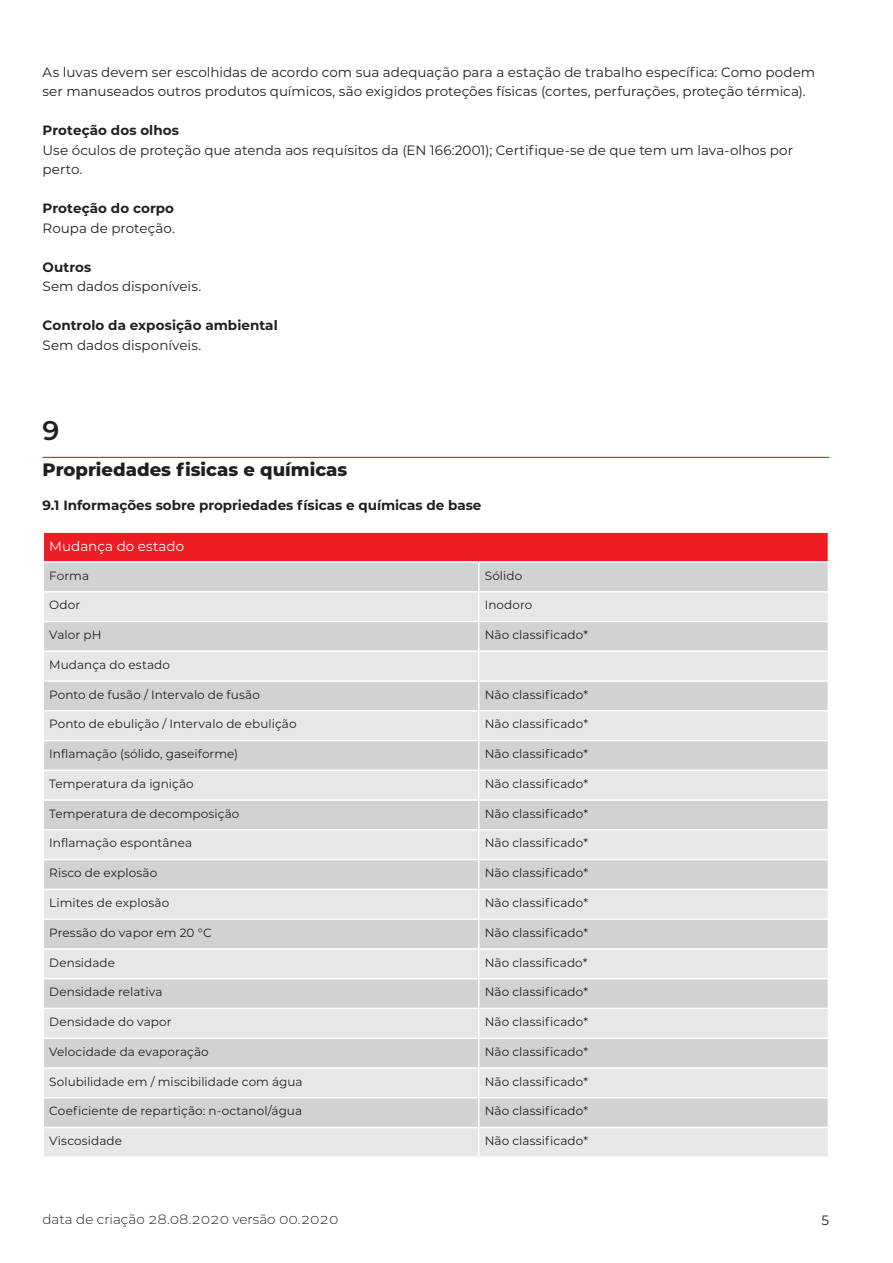
<style>
.page{position:relative;width:893px;height:1263px;background:#fff}
.page>*{position:absolute;margin:0;border:0;box-sizing:border-box;transform-origin:0 0}
.t1{font:600 27px "Montserrat";color:#231f20}
.SUBTÍTULOS{font:800 18px "Montserrat";color:#231f20}
.t2{font:13.5px/19.5px "Montserrat";color:#231f20}
._1{font:700 13.5px "Montserrat";color:#231f20}
.t3{font:300 13.5px "Montserrat";color:#231f20}
.t4{font:13.5px "Montserrat";letter-spacing:.005em;color:#fff}
.t5{font:12px "Montserrat";letter-spacing:.005em;color:#231f20}
</style>
<div class="page">
<hr style="left:43px;top:457px;width:786px;height:1px;background:#d1232a">
<div style="left:43px;top:532px;width:785px;height:30px;background:#ee1d23"></div>
<div style="left:44px;top:563px;width:784px;height:28px;background:#d1d2d4"></div>
<svg style="left:44px;top:592px;width:784px;height:564px;background:#dcdddf"></svg>
<hr style="left:43px;top:531px;width:436px;height:2px;background:#fff">
<hr style="left:479px;top:531px;width:350px;height:2px;background:#fff">
<hr style="left:43px;top:561px;width:436px;height:2px;background:#fff">
<hr style="left:479px;top:561px;width:350px;height:2px;background:#fff">
<hr style="left:43px;top:621px;width:436px;height:1px;background:#fff">
<hr style="left:479px;top:621px;width:350px;height:1px;background:#fff">
<hr style="left:43px;top:650px;width:436px;height:2px;background:#fff">
<hr style="left:479px;top:650px;width:350px;height:2px;background:#fff">
<hr style="left:43px;top:680px;width:436px;height:2px;background:#fff">
<hr style="left:479px;top:680px;width:350px;height:2px;background:#fff">
<hr style="left:43px;top:710px;width:436px;height:1px;background:#fff">
<hr style="left:479px;top:710px;width:350px;height:1px;background:#fff">
<hr style="left:43px;top:740px;width:436px;height:1px;background:#fff">
<hr style="left:479px;top:740px;width:350px;height:1px;background:#fff">
<hr style="left:43px;top:769px;width:436px;height:2px;background:#fff">
<hr style="left:479px;top:769px;width:350px;height:2px;background:#fff">
<hr style="left:43px;top:799px;width:436px;height:2px;background:#fff">
<hr style="left:479px;top:799px;width:350px;height:2px;background:#fff">
<hr style="left:43px;top:829px;width:436px;height:1px;background:#fff">
<hr style="left:479px;top:829px;width:350px;height:1px;background:#fff">
<hr style="left:43px;top:859px;width:436px;height:1px;background:#fff">
<hr style="left:479px;top:859px;width:350px;height:1px;background:#fff">
<hr style="left:43px;top:889px;width:436px;height:1px;background:#fff">
<hr style="left:479px;top:889px;width:350px;height:1px;background:#fff">
<hr style="left:43px;top:918px;width:436px;height:2px;background:#fff">
<hr style="left:479px;top:918px;width:350px;height:2px;background:#fff">
<hr style="left:43px;top:948px;width:436px;height:2px;background:#fff">
<hr style="left:479px;top:948px;width:350px;height:2px;background:#fff">
<hr style="left:43px;top:978px;width:436px;height:1px;background:#fff">
<hr style="left:479px;top:978px;width:350px;height:1px;background:#fff">
<hr style="left:43px;top:1008px;width:436px;height:1px;background:#fff">
<hr style="left:479px;top:1008px;width:350px;height:1px;background:#fff">
<hr style="left:43px;top:1037px;width:436px;height:2px;background:#fff">
<hr style="left:479px;top:1037px;width:350px;height:2px;background:#fff">
<hr style="left:43px;top:1067px;width:436px;height:2px;background:#fff">
<hr style="left:479px;top:1067px;width:350px;height:2px;background:#fff">
<hr style="left:43px;top:1097px;width:436px;height:1px;background:#fff">
<hr style="left:479px;top:1097px;width:350px;height:1px;background:#fff">
<hr style="left:43px;top:1127px;width:436px;height:1px;background:#fff">
<svg style="left:43px;top:533px;width:1px;height:29px"></svg>
<hr style="left:479px;top:1127px;width:350px;height:1px;background:#fff">
<svg style="left:478px;top:563px;width:1px;height:593px"></svg>
<p class="t2" style="left:43px;top:62px;width:774px">As luvas devem ser escolhidas de acordo com sua adequação para a estação de trabalho específica: Como podem</p>
<p class="t2" style="left:43px;top:81px;width:765px">ser manuseados outros produtos químicos, são exigidos proteções físicas (cortes, perfurações, proteção térmica).</p>
<p class="_1" style="left:43px;top:121px;width:138px">Proteção dos olhos</p>
<p class="t2" style="left:43px;top:140px;width:752px">Use óculos de proteção que atenda aos requísitos da (EN 166:2001); Certifique-se de que tem um lava-olhos por perto.</p>
<p class="_1" style="left:43px;top:199px;width:133px">Proteção do corpo</p>
<p class="t2" style="left:43px;top:218px;width:134px">Roupa de proteção.</p>
<p class="_1" style="left:43px;top:257px;width:50px">Outros</p>
<p class="t2" style="left:43px;top:276px;width:160px">Sem dados disponíveis.</p>
<p class="_1" style="left:43px;top:316px;width:237px">Controlo da exposição ambiental</p>
<p class="t2" style="left:43px;top:335px;width:160px">Sem dados disponíveis.</p>
<p class="t1" style="left:43px;top:411px;width:18px">9</p>
<p class="SUBTÍTULOS" style="left:43px;top:456px;width:306px">Propriedades fisicas e químicas</p>
<p class="_1" style="left:43px;top:496px;width:440px">9.1 Informações sobre propriedades físicas e químicas de base</p>
<p class="t4" style="left:49px;top:537px;width:137px">Mudança do estado</p>
<p class="t5" style="left:49px;top:567px;width:41px">Forma</p>
<p class="t5" style="left:485px;top:567px;width:39px">Sólido</p>
<p class="t5" style="left:49px;top:597px;width:32px">Odor</p>
<p class="t5" style="left:485px;top:597px;width:49px">Inodoro</p>
<p class="t5" style="left:49px;top:627px;width:54px">Valor pH</p>
<p class="t5" style="left:485px;top:627px;width:105px">Não classificado*</p>
<p class="t5" style="left:49px;top:656px;width:122px">Mudança do estado</p>
<p class="t5" style="left:49px;top:686px;width:212px">Ponto de fusão / Intervalo de fusão</p>
<p class="t5" style="left:485px;top:686px;width:105px">Não classificado*</p>
<p class="t5" style="left:49px;top:716px;width:249px">Ponto de ebulição / Intervalo de ebulição</p>
<p class="t5" style="left:485px;top:716px;width:105px">Não classificado*</p>
<p class="t5" style="left:49px;top:746px;width:190px">Inflamação (sólido, gaseiforme)</p>
<p class="t5" style="left:485px;top:746px;width:105px">Não classificado*</p>
<p class="t5" style="left:49px;top:775px;width:146px">Temperatura da ignição</p>
<p class="t5" style="left:485px;top:775px;width:105px">Não classificado*</p>
<p class="t5" style="left:49px;top:805px;width:192px">Temperatura de decomposição</p>
<p class="t5" style="left:485px;top:805px;width:105px">Não classificado*</p>
<p class="t5" style="left:49px;top:835px;width:144px">Inflamação espontânea</p>
<p class="t5" style="left:485px;top:835px;width:105px">Não classificado*</p>
<p class="t5" style="left:49px;top:865px;width:110px">Risco de explosão</p>
<p class="t5" style="left:485px;top:865px;width:105px">Não classificado*</p>
<p class="t5" style="left:49px;top:894px;width:121px">Limites de explosão</p>
<p class="t5" style="left:485px;top:894px;width:105px">Não classificado*</p>
<p class="t5" style="left:49px;top:924px;width:164px">Pressão do vapor em 20 °C</p>
<p class="t5" style="left:485px;top:924px;width:105px">Não classificado*</p>
<p class="t5" style="left:49px;top:954px;width:67px">Densidade</p>
<p class="t5" style="left:485px;top:954px;width:104px">Não classificado*</p>
<p class="t5" style="left:49px;top:984px;width:115px">Densidade relativa</p>
<p class="t5" style="left:485px;top:984px;width:105px">Não classificado*</p>
<p class="t5" style="left:49px;top:1013px;width:124px">Densidade do vapor</p>
<p class="t5" style="left:485px;top:1013px;width:105px">Não classificado*</p>
<p class="t5" style="left:49px;top:1043px;width:161px">Velocidade da evaporação</p>
<p class="t5" style="left:485px;top:1043px;width:105px">Não classificado*</p>
<p class="t5" style="left:49px;top:1073px;width:255px">Solubilidade em / miscibilidade com água</p>
<p class="t5" style="left:485px;top:1073px;width:105px">Não classificado*</p>
<p class="t5" style="left:49px;top:1103px;width:254px">Coeficiente de repartição: n-octanol/água</p>
<p class="t5" style="left:485px;top:1103px;width:105px">Não classificado*</p>
<p class="t5" style="left:49px;top:1132px;width:74px">Viscosidade</p>
<p class="t5" style="left:485px;top:1132px;width:105px">Não classificado*</p>
<p class="t3" style="left:43px;top:1210px;width:297px">data de criação 28.08.2020 versão 00.2020</p>
<p class="t2" style="left:821px;top:1210px;width:9px">5</p>
</div>
